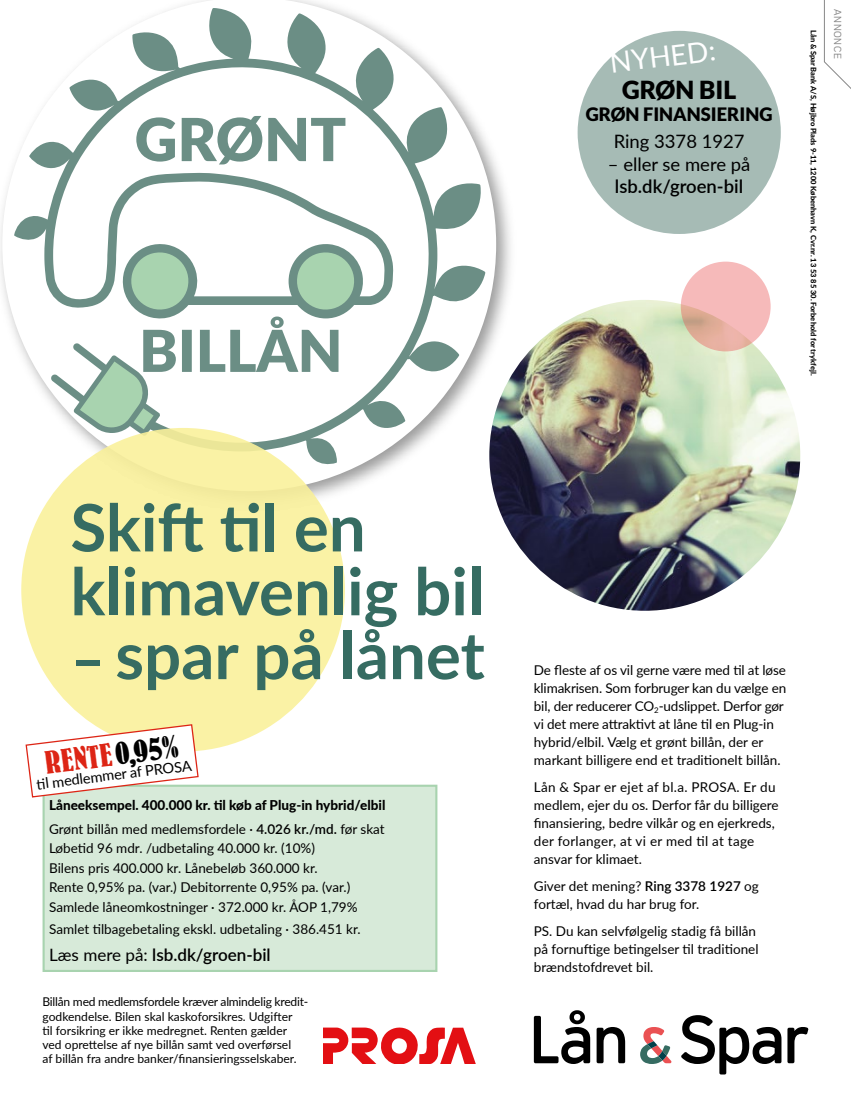
<style>
.page{position:relative;width:851px;height:1106px;background:#fff}
.page>*{position:absolute;margin:0;border:0;box-sizing:border-box;transform-origin:0 0}
.t1{font:700 65.4px/63.9px "Lato";color:#366c62}
.t2{font:700 65.4px "Lato";color:#366c62;scale:.9 1}
.t3{font:33.9px "Bernhard Plain";color:#dd2515}
.t4{font:28.35px "Lato";color:#fff}
.t5{font:900 24.9px "Lato";color:#000}
.t6{font:18.45px "Lato";color:#000}
.t7{font:900 18.45px "Lato";color:#000}
.t8{font:600 18.45px "Lato";color:#000}
.t9{font:600 17.1px "Lato";color:#000}
.t10{font:14.7px "Lato";color:#000}
.t11{font:13.5px/18px "Lato";color:#000}
.t12{font:800 13.5px/24.5px "Lato";color:#000}
.t13{font:12px/14.2px "Lato";color:#000}
.t14{font:9px "Bw Seido Raw";letter-spacing:.06em;color:#878787}
.t15{font:800 7.5px "Lato";color:#000}
.s1{color:#000}
.s2{font-weight:400}
.s3{font-weight:600}
</style>
<div class="page">
<img style="left:489px;top:300px;width:311px;height:311px;border-radius:155px">
<img style="left:0;top:166px;width:521px;height:344px">
<svg style="left:2px;top:0;width:494px;height:491px"></svg>
<svg style="left:14px;top:8px;width:471px;height:457px"></svg>
<svg style="left:80px;top:248px;width:278px;height:181px"></svg>
<div style="left:44px;top:785px;width:392px;height:186px;background:#d7ead9"></div>
<div style="left:43px;top:784px;width:394px;height:188px;border:2px solid #a8d3af"></div>
<svg style="left:596px;top:1027px;width:29px;height:36px"></svg>
<svg style="left:681px;top:1015px;width:100px;height:59px"></svg>
<svg style="left:787px;top:1027px;width:21px;height:36px"></svg>
<svg style="left:533px;top:1010px;width:57px;height:54px"></svg>
<svg style="left:640px;top:1027px;width:31px;height:37px"></svg>
<div style="left:21px;top:428px;width:324px;height:323px;background:#faf2a5;border-radius:50%"></div>
<div style="left:577px;top:31px;width:203px;height:203px;background:#a6bbb5;border-radius:50%"></div>
<svg style="left:680px;top:261px;width:90px;height:90px;background:#efb7b1"></svg>
<svg style="left:25px;top:723px;width:174px;height:75px"></svg>
<svg style="left:323px;top:1027px;width:152px;height:36px"></svg>
<svg style="left:823px;top:0;width:28px;height:89px"></svg>
<h3 class="t4" style="left:607px;top:43px;width:108px;rotate:-7deg">NYHED:</h3>
<p class="t15" style="left:819px;top:30px;width:347px;rotate:90deg">Lån &amp; Spar Bank A/S, Højbro Plads 9-11, 1200 København K, Cvr.nr. 13 53 85 30. Forbehold for trykfejl.</p>
<h3 class="t5" style="left:622px;top:75px;width:116px">GRØN BIL</h3>
<h3 class="t7" style="left:585px;top:103px;width:188px">GRØN FINANSIERING</h3>
<h3 class="t6" style="left:613px;top:128px;width:132px">Ring 3378 1927</h3>
<h3 class="t6" style="left:607px;top:151px;width:144px">– eller se mere på</h3>
<h3 class="t8" style="left:615px;top:173px;width:130px">lsb.dk/groen-bil</h3>
<p class="t14" style="left:843px;top:9px;width:51px;rotate:90deg">ANNONCE</p>
<h1 class="t1" style="left:70px;top:493px;width:415px">Skift til en klimavenlig bil</h1>
<h1 class="t2" style="left:70px;top:607px;width:462px">– spar på lånet</h1>
<h2 class="t3" style="left:42px;top:745px;width:136px;rotate:-7deg">RENTE <span class="s1">0,95%</span></h2>
<p class="t10" style="left:35px;top:773px;width:158px;rotate:-7deg">ti l medlemmer af PROSA</p>
<p class="t12" style="left:49px;top:791px;width:338px">Låneeksempel. 400.000 kr. til køb af Plug-in hybrid/elbil<br><span class="s2">Grønt billån med medlemsfordele ·</span> <span class="s3">4.026 kr./md.</span> <span class="s2">før skat</span></p>
<p class="t11" style="left:49px;top:838px;width:310px;line-height:19.5px">Løbetid 96 mdr. /udbetaling 40.000 kr. (10%)<br>Bilens pris 400.000 kr. Lånebeløb 360.000 kr.<br>Rente 0,95% pa. (var.) Debitorrente 0,95% pa. (var.)<br>Samlede låneomkostninger · 372.000 kr. ÅOP 1,79%</p>
<p class="t11" style="left:49px;top:919px;width:313px">Samlet tilbagebetaling ekskl. udbetaling · 386.451 kr.</p>
<p class="t9" style="left:49px;top:942px;width:223px"><span class="s2">Læs mere på:</span> lsb.dk/groen-bil</p>
<p class="t13" style="left:43px;top:994px;width:267px">Billån med medlemsfordele kræver almindelig kredit&shy;godkendelse. Bilen skal kaskoforsikres. Udgifter<br>til forsikring er ikke medregnet. Renten gælder ved oprettelse af nye billån samt ved overførsel<br>af billån fra andre banker/finansieringsselskaber.</p>
<p class="t11" style="left:533px;top:661px;width:254px">De fleste af os vil gerne være med til at løse klimakrisen. Som forbruger kan du vælge en bil, der reducerer CO<sub>2</sub>-udslippet. Derfor gør vi det mere attraktivt at låne til en Plug-in hybrid/elbil. Vælg et grønt billån, der er markant billigere end et traditionelt billån.</p>
<p class="t11" style="left:533px;top:777px;width:246px">Lån &amp; Spar er ejet af bl.a. PROSA. Er du medlem, ejer du os. Derfor får du billigere finansiering, bedre vilkår og en ejerkreds, der forlanger, at vi er med til at tage ansvar for klimaet.</p>
<p class="t11" style="left:533px;top:876px;width:226px">Giver det mening? <span class="s3">Ring 3378 1927</span> og fortæl, hvad du har brug for.</p>
<p class="t11" style="left:533px;top:921px;width:226px">PS. Du kan selvfølgelig stadig få billån på fornuftige betingelser til traditionel brændstofdrevet bil.</p>
</div>
